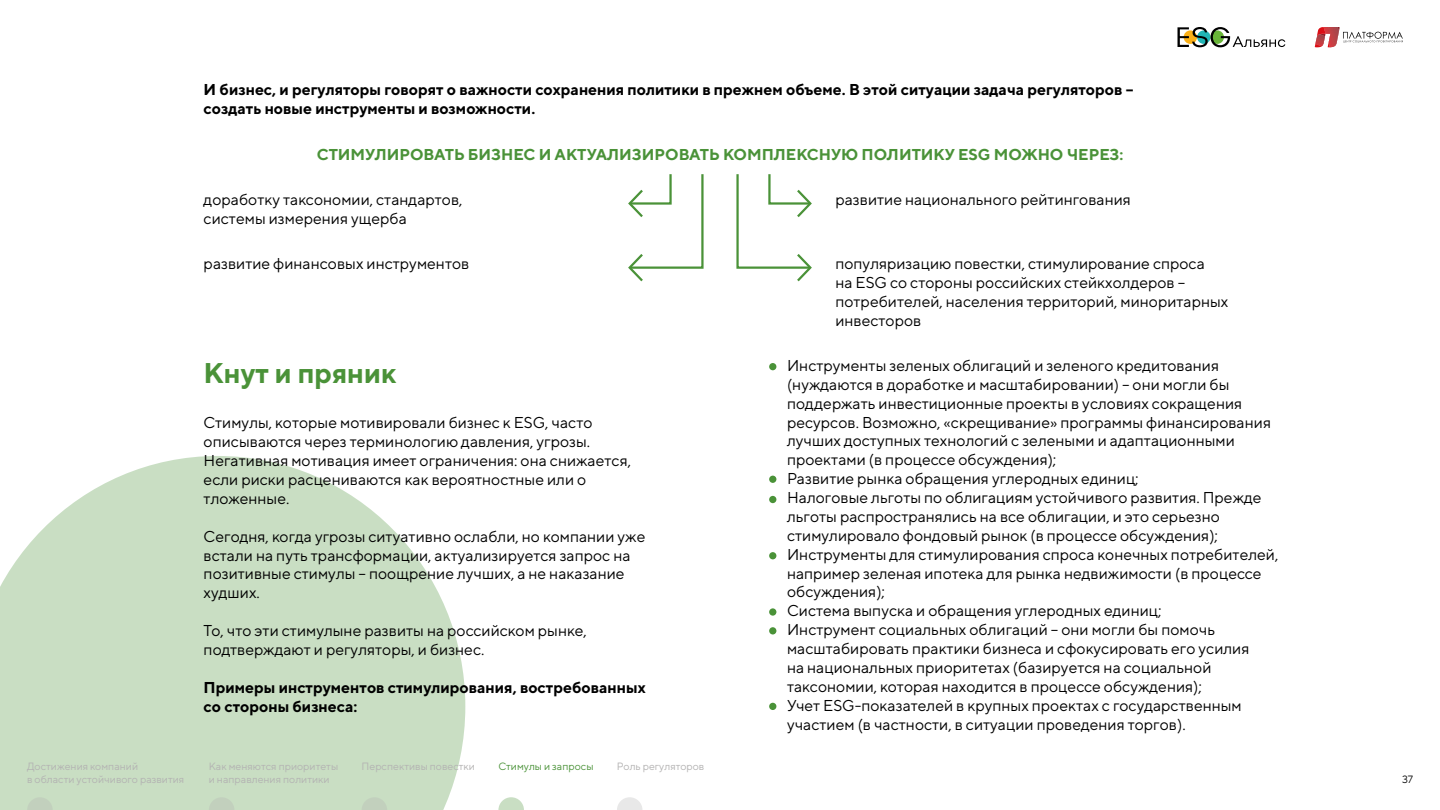
<style>
.page{position:relative;width:1440px;height:810px;background:#fff}
.page>*{position:absolute;margin:0;border:0;box-sizing:border-box;transform-origin:0 0}
.t1{font:700 28.5px "TT Norms";color:#4a9238}
.t2{font:15.75px/18.9px "TT Norms";color:#000}
.t3{font:700 15.75px/18.9px "TT Norms";color:#000}
.t4{font:700 15.75px "TT Norms";color:#4a9238}
.t5{font:10.57px/12.7px "TT Norms";color:#b3b2b2}
.t6{font:10.57px "TT Norms";color:#4a9238}
.t7{font:10.57px "TT Norms";color:#000}
</style>
<div class="page">
<svg style="left:0;top:456px;width:465px;height:354px;background:#d0e2ca"></svg>
<svg style="left:628px;top:174px;width:76px;height:108px"></svg>
<svg style="left:736px;top:174px;width:76px;height:108px"></svg>
<div style="left:769px;top:363px;width:7px;height:7px;background:#4a9238;border-radius:50%"></div>
<div style="left:769px;top:476px;width:7px;height:7px;background:#4a9238;border-radius:50%"></div>
<div style="left:769px;top:496px;width:7px;height:7px;background:#4a9238;border-radius:50%"></div>
<div style="left:769px;top:552px;width:7px;height:7px;background:#4a9238;border-radius:50%"></div>
<div style="left:769px;top:608px;width:7px;height:8px;background:#4a9238;border-radius:50%"></div>
<div style="left:769px;top:627px;width:7px;height:7px;background:#4a9238;border-radius:50%"></div>
<div style="left:769px;top:703px;width:7px;height:7px;background:#4a9238;border-radius:50%"></div>
<svg style="left:1178px;top:27px;width:107px;height:20px"></svg>
<svg style="left:1315px;top:27px;width:88px;height:20px"></svg>
<svg style="left:27px;top:797px;width:26px;height:13px"></svg>
<svg style="left:209px;top:797px;width:25px;height:13px"></svg>
<svg style="left:362px;top:797px;width:25px;height:13px"></svg>
<svg style="left:498px;top:797px;width:26px;height:13px"></svg>
<svg style="left:617px;top:797px;width:26px;height:13px"></svg>
<p class="t3" style="left:204px;top:80px;width:931px">И бизнес, и регуляторы говорят о важности сохранения политики в прежнем объеме. В этой ситуации задача регуляторов – создать новые инструменты и возможности.</p>
<p class="t4" style="left:317px;top:144px;width:808px">СТИМУЛИРОВАТЬ БИЗНЕС И АКТУАЛИЗИРОВАТЬ КОМПЛЕКСНУЮ ПОЛИТИКУ ESG МОЖНО ЧЕРЕЗ:</p>
<p class="t2" style="left:835px;top:190px;width:297px">развитие национального рейтингования</p>
<p class="t2" style="left:204px;top:190px;width:261px">доработку таксономии, стандартов, системы измерения ущерба</p>
<p class="t2" style="left:204px;top:254px;width:267px">развитие финансовых инструментов</p>
<p class="t2" style="left:835px;top:254px;width:395px">популяризацию повестки, стимулирование спроса<br>на ESG со стороны российских стейкхолдеров – потребителей, населения территорий, миноритарных инвесторов</p>
<h1 class="t1" style="left:204px;top:355px;width:194px">Кнут и пряник</h1>
<p class="t2" style="left:787px;top:356px;width:493px">Инструменты зеленых облигаций и зеленого кредитования (нуждаются в доработке и масштабировании) – они могли бы поддержать инвестиционные проекты в условиях сокращения ресурсов. Возможно, «скрещивание» программы финансирования лучших доступных технологий с зелеными и адаптационными проектами (в процессе обсуждения);<br>Развитие рынка обращения углеродных единиц;<br>Налоговые льготы по облигациям устойчивого развития. Прежде льготы распространялись на все облигации, и это серьезно стимулировало фондовый рынок (в процессе обсуждения); Инструменты для стимулирования спроса конечных потребителей, например зеленая ипотека для рынка недвижимости (в процессе обсуждения);<br>Система выпуска и обращения углеродных единиц;<br>Инструмент социальных облигаций – они могли бы помочь масштабировать практики бизнеса и сфокусировать его усилия<br>на национальных приоритетах (базируется на социальной таксономии, которая находится в процессе обсуждения);<br>Учет ESG-показателей в крупных проектах с государственным участием (в частности, в ситуации проведения торгов).</p>
<p class="t2" style="left:204px;top:413px;width:429px">Стимулы, которые мотивировали бизнес к ESG, часто описываются через терминологию давления, угрозы.<br>Негативная мотивация имеет ограничения: она снижается, если риски расцениваются как вероятностные или о тложенные.</p>
<p class="t2" style="left:204px;top:526px;width:443px">Сегодня, когда угрозы ситуативно ослабли, но компании уже встали на путь трансформации, актуализируется запрос на позитивные стимулы – поощрение лучших, а не наказание худших.</p>
<p class="t2" style="left:204px;top:621px;width:385px">То, что эти стимулыне развиты на российском рынке, подтверждают и регуляторы, и бизнес.</p>
<p class="t3" style="left:204px;top:677px;width:444px">Примеры инструментов стимулирования, востребованных со стороны бизнеса:</p>
<p class="t5" style="left:27px;top:760px;width:159px">Достижения компаний<br>в области устойчивого развития</p>
<p class="t5" style="left:209px;top:760px;width:131px">Как меняются приоритеты и направления политики</p>
<p class="t5" style="left:362px;top:760px;width:115px">Перспективы повестки</p>
<p class="t6" style="left:498px;top:760px;width:97px">Стимулы и запросы</p>
<p class="t5" style="left:617px;top:760px;width:89px">Роль регуляторов</p>
<p class="t7" style="left:1402px;top:773px;width:12px">37</p>
</div>
